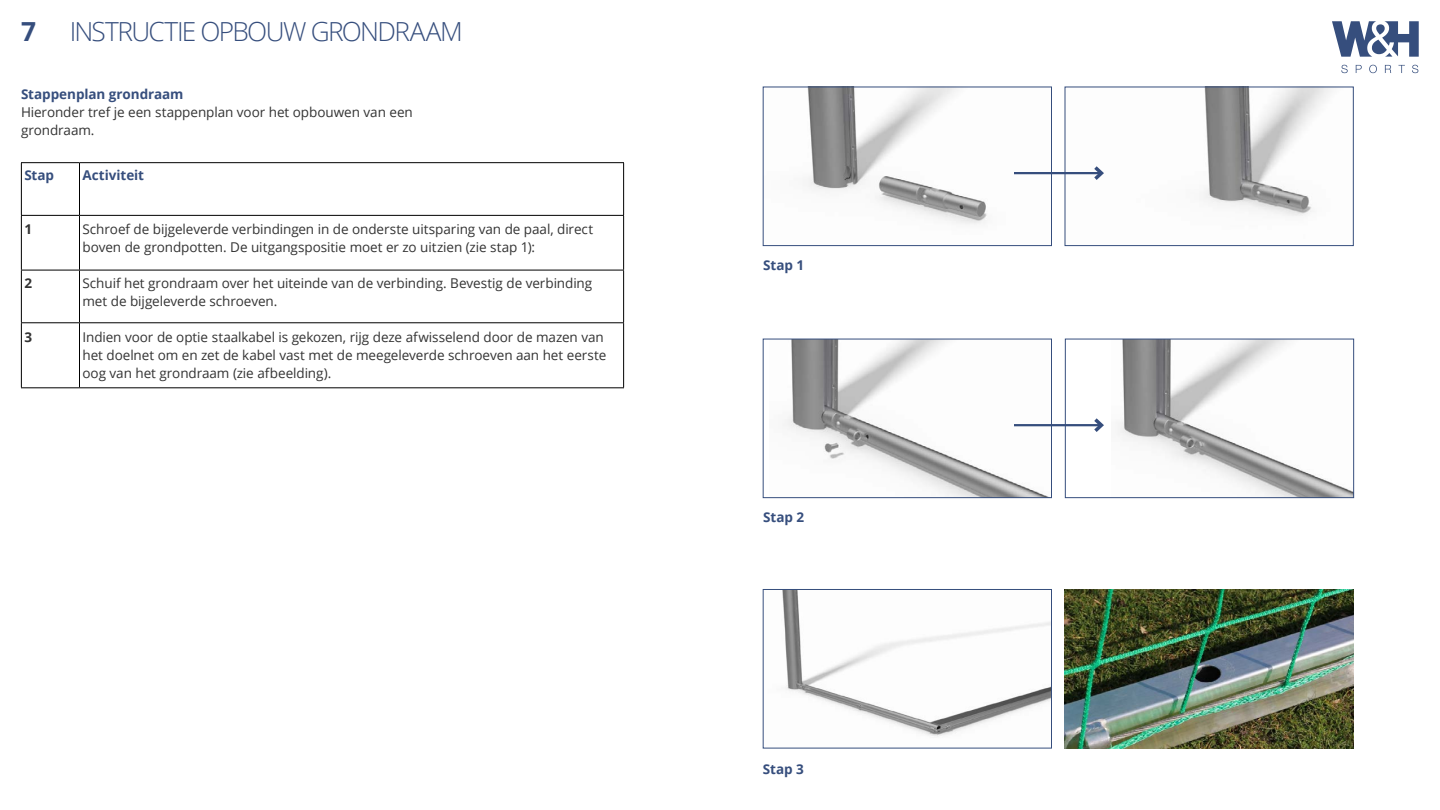
<style>
.page{position:relative;width:1440px;height:810px;background:#fff}
.page>*{position:absolute;margin:0;border:0;box-sizing:border-box;transform-origin:0 0}
.t1{font:300 26.25px "Open Sans";letter-spacing:-.065em;color:#364e7d}
.t2{font:700 26.25px "Open Sans";color:#364e7d}
.t3{font:13.5px/18px "Open Sans";letter-spacing:-.005em;color:#333}
.t4{font:700 13.5px "Open Sans";letter-spacing:-.005em;color:#364e7d}
.t5{font:700 13.5px "Open Sans";color:#333}
</style>
<div class="page">
<svg style="left:1341px;top:65px;width:7px;height:8px"></svg>
<svg style="left:1356px;top:65px;width:6px;height:8px"></svg>
<svg style="left:1369px;top:65px;width:8px;height:8px"></svg>
<svg style="left:1385px;top:65px;width:6px;height:8px"></svg>
<svg style="left:1398px;top:65px;width:7px;height:8px"></svg>
<svg style="left:1412px;top:65px;width:6px;height:8px"></svg>
<svg style="left:1332px;top:21px;width:87px;height:36px"></svg>
<hr style="left:21px;top:162px;width:59px;height:1px;background:#000">
<hr style="left:21px;top:163px;width:1px;height:52px;background:#000">
<hr style="left:80px;top:162px;width:544px;height:1px;background:#000">
<hr style="left:79px;top:163px;width:1px;height:52px;background:#000">
<hr style="left:623px;top:163px;width:1px;height:52px;background:#000">
<hr style="left:21px;top:215px;width:59px;height:1px;background:#000">
<hr style="left:21px;top:216px;width:1px;height:54px;background:#000">
<hr style="left:80px;top:215px;width:544px;height:1px;background:#000">
<hr style="left:79px;top:216px;width:1px;height:54px;background:#000">
<hr style="left:623px;top:216px;width:1px;height:54px;background:#000">
<hr style="left:21px;top:270px;width:59px;height:1px;background:#000">
<hr style="left:21px;top:270px;width:1px;height:52px;background:#000">
<hr style="left:80px;top:270px;width:544px;height:1px;background:#000">
<hr style="left:79px;top:270px;width:1px;height:52px;background:#000">
<hr style="left:623px;top:270px;width:1px;height:52px;background:#000">
<hr style="left:21px;top:322px;width:59px;height:1px;background:#000">
<hr style="left:21px;top:323px;width:1px;height:64px;background:#000">
<hr style="left:80px;top:322px;width:544px;height:1px;background:#000">
<hr style="left:79px;top:323px;width:1px;height:64px;background:#000">
<hr style="left:623px;top:323px;width:1px;height:64px;background:#000">
<hr style="left:21px;top:387px;width:59px;height:1px;background:#000">
<hr style="left:80px;top:387px;width:544px;height:1px;background:#000">
<img style="left:807px;top:89px;width:243px;height:136px">
<div style="left:763px;top:87px;width:289px;height:159px;border:1px solid #364e7d"></div>
<img style="left:783px;top:341px;width:267px;height:155px">
<div style="left:763px;top:339px;width:289px;height:159px;border:1px solid #364e7d"></div>
<img style="left:1118px;top:341px;width:234px;height:155px">
<div style="left:1065px;top:339px;width:289px;height:159px;border:1px solid #364e7d"></div>
<img style="left:1067px;top:89px;width:264px;height:127px">
<div style="left:1065px;top:87px;width:289px;height:159px;border:1px solid #364e7d"></div>
<img style="left:782px;top:591px;width:268px;height:146px">
<div style="left:763px;top:589px;width:289px;height:159px;border:1px solid #364e7d"></div>
<hr style="left:1014px;top:172px;width:87px;height:2px;background:#364e7d">
<svg style="left:1090px;top:163px;width:17px;height:21px"></svg>
<hr style="left:1014px;top:424px;width:87px;height:2px;background:#364e7d">
<svg style="left:1090px;top:418px;width:14px;height:14px"></svg>
<img style="left:1065px;top:589px;width:289px;height:159px">
<h1 class="t2" style="left:21px;top:13px;width:16px">7</h1>
<h1 class="t1" style="left:70px;top:14px;width:395px">INSTRUCTIE OPBOUW GRONDRAAM</h1>
<p class="t4" style="left:21px;top:85px;width:164px">Stappenplan grondraam</p>
<p class="t3" style="left:21px;top:103px;width:393px">Hieronder tref je een stappenplan voor het opbouwen van een grondraam.</p>
<p class="t4" style="left:24px;top:166px;width:31px">Stap</p>
<p class="t4" style="left:83px;top:166px;width:63px">Activiteit</p>
<p class="t5" style="left:24px;top:220px;width:9px">1</p>
<p class="t3" style="left:83px;top:220px;width:512px">Schroef de bijgeleverde verbindingen in de onderste uitsparing van de paal, direct boven de grondpotten. De uitgangspositie moet er zo uitzien (zie stap 1):</p>
<p class="t5" style="left:24px;top:274px;width:9px">2</p>
<p class="t3" style="left:83px;top:274px;width:511px">Schuif het grondraam over het uiteinde van de verbinding. Bevestig de verbinding met de bijgeleverde schroeven.</p>
<p class="t5" style="left:24px;top:328px;width:9px">3</p>
<p class="t3" style="left:83px;top:328px;width:525px">Indien voor de optie staalkabel is gekozen, rijg deze afwisselend door de mazen van het doelnet om en zet de kabel vast met de meegeleverde schroeven aan het eerste oog van het grondraam (zie afbeelding).</p>
<p class="t4" style="left:763px;top:256px;width:42px">Stap 1</p>
<p class="t4" style="left:763px;top:508px;width:42px">Stap 2</p>
<p class="t4" style="left:763px;top:760px;width:42px">Stap 3</p>
</div>
